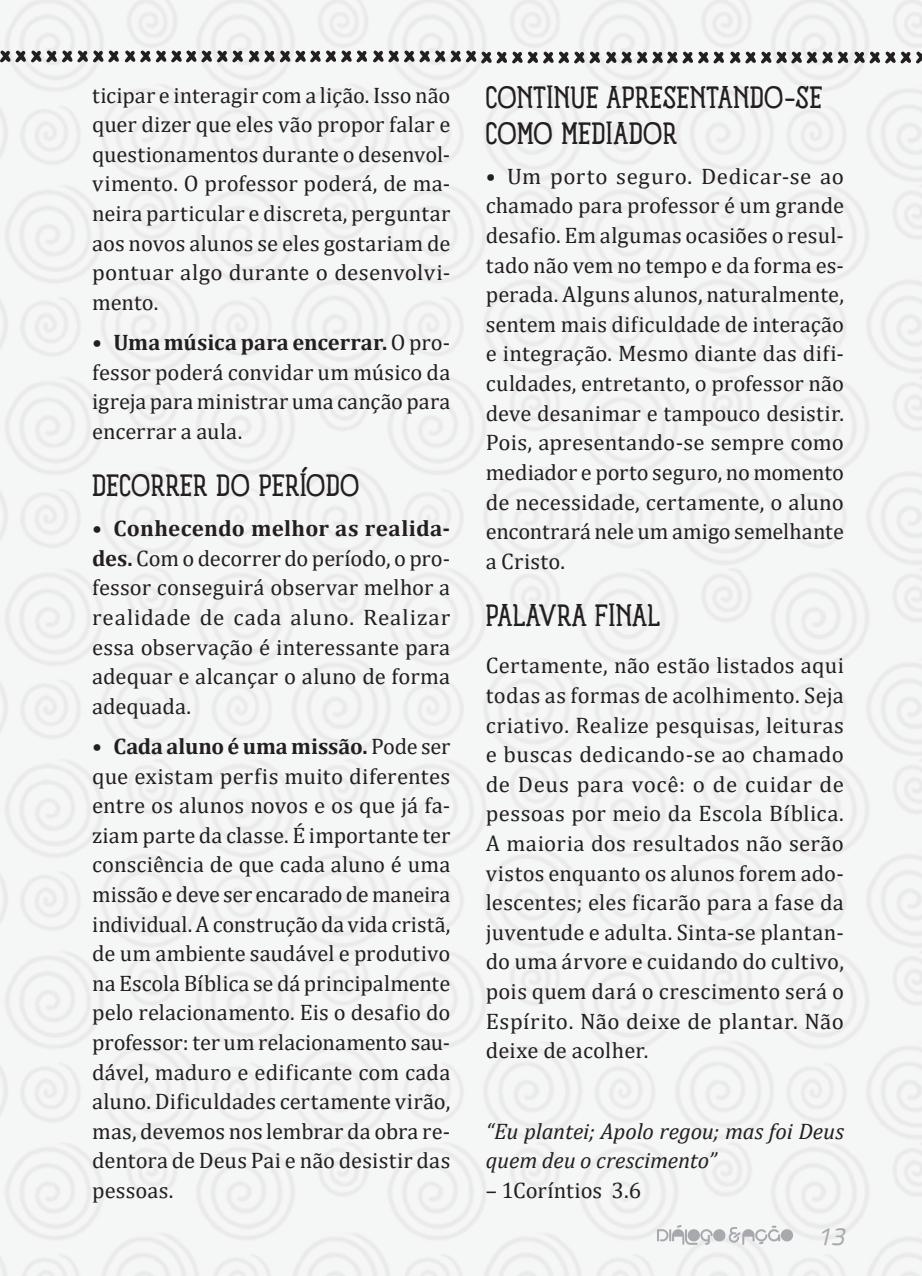
<style>
.page{position:relative;width:922px;height:1276px;background:#fff}
.page>*{position:absolute;margin:0;border:0;box-sizing:border-box;transform-origin:0 0}
.sub{font:30px/35.8px "Panforte Serif";letter-spacing:.01em;color:#231f20}
.t1{font:italic 25px "Panefresco 400 wt";color:#a8a9ad}
.TEXTO{font:22.5px/29.5px "Cambria";letter-spacing:.005em;color:#231f20;text-align:justify}
.TEXTO-2{font:italic 22.5px/29.5px "Cambria";letter-spacing:-.005em;color:#231f20}
.s1{font-weight:700}
</style>
<div class="page">
<div style="left:0;top:0;width:921px;height:1276px;background:#f5f6f6"></div>
<svg style="left:0;top:50px;width:599px;height:14px"></svg>
<svg style="left:606px;top:51px;width:117px;height:13px"></svg>
<svg style="left:730px;top:51px;width:117px;height:13px"></svg>
<svg style="left:853px;top:51px;width:68px;height:13px"></svg>
<svg style="left:656px;top:1225px;width:136px;height:19px"></svg>
<p class="TEXTO" style="left:92px;top:80px;width:359px">ticipar e interagir com a lição. Isso não quer dizer que eles vão propor falar e questionamentos durante o desenvol&shy;vimento. O professor poderá, de ma&shy;neira particular e discreta, perguntar aos novos alunos se eles gostariam de pontuar algo durante o desenvolvi&shy;mento.</p>
<p class="TEXTO" style="left:92px;top:327px;width:359px">• <span class="s1">Uma música para encerrar.</span> O pro&shy;fessor poderá convidar um músico da igreja para ministrar uma canção para encerrar a aula.</p>
<p class="sub" style="left:92px;top:468px;width:269px">DECORRER DO PERÍODO</p>
<p class="TEXTO" style="left:92px;top:513px;width:359px">• <span class="s1">Conhecendo melhor as realida&shy;des.</span> Com o decorrer do período, o pro&shy;fessor conseguirá observar melhor a realidade de cada aluno. Realizar essa observação é interessante para adequar e alcançar o aluno de forma adequada.</p>
<p class="TEXTO" style="left:92px;top:731px;width:359px">• <span class="s1">Cada aluno é uma missão.</span> Pode ser que existam perfis muito diferentes entre os alunos novos e os que já fa&shy;ziam parte da classe. É importante ter consciência de que cada aluno é uma missão e deve ser encarado de maneira individual. A construção da vida cristã, de um ambiente saudável e produtivo na Escola Bíblica se dá principalmente pelo relacionamento. Eis o desafio do professor: ter um relacionamento sau&shy;dável, maduro e edificante com cada aluno. Dificuldades certamente virão, mas, devemos nos lembrar da obra re&shy;dentora de Deus Pai e não desistir das pessoas.</p>
<p class="sub" style="left:485px;top:80px;width:338px">CONTINUE APRESENTANDO-SE<br>COMO MEDIADOR</p>
<p class="TEXTO" style="left:485px;top:161px;width:359px">• Um porto seguro. Dedicar-se ao chamado para professor é um grande desafio. Em algumas ocasiões o resul&shy;tado não vem no tempo e da forma es&shy;perada. Alguns alunos, naturalmente, sentem mais dificuldade de interação e integração. Mesmo diante das difi&shy;culdades, entretanto, o professor não deve desanimar e tampouco desistir.<br>Pois, apresentando-se sempre como mediador e porto seguro, no momento de necessidade, certamente, o aluno encontrará nele um amigo semelhante a Cristo.</p>
<p class="sub" style="left:485px;top:598px;width:176px">PALAVRA FINAL</p>
<p class="TEXTO" style="left:485px;top:651px;width:359px">Certamente, não estão listados aqui todas as formas de acolhimento. Seja criativo. Realize pesquisas, leituras e buscas dedicando-se ao chamado de Deus para você: o de cuidar de pessoas por meio da Escola Bíblica.<br>A maioria dos resultados não serão vistos enquanto os alunos forem ado&shy;lescentes; eles ficarão para a fase da juventude e adulta. Sinta-se plantan&shy;do uma árvore e cuidando do cultivo, pois quem dará o crescimento será o Espírito. Não deixe de plantar. Não deixe de acolher.</p>
<p class="TEXTO-2" style="left:485px;top:1115px;width:359px">“Eu plantei; Apolo regou; mas foi Deus quem deu o crescimento”</p>
<p class="TEXTO" style="left:485px;top:1175px;width:157px">– 1Coríntios 3.6</p>
<p class="t1" style="left:817px;top:1217px;width:28px">13</p>
</div>
